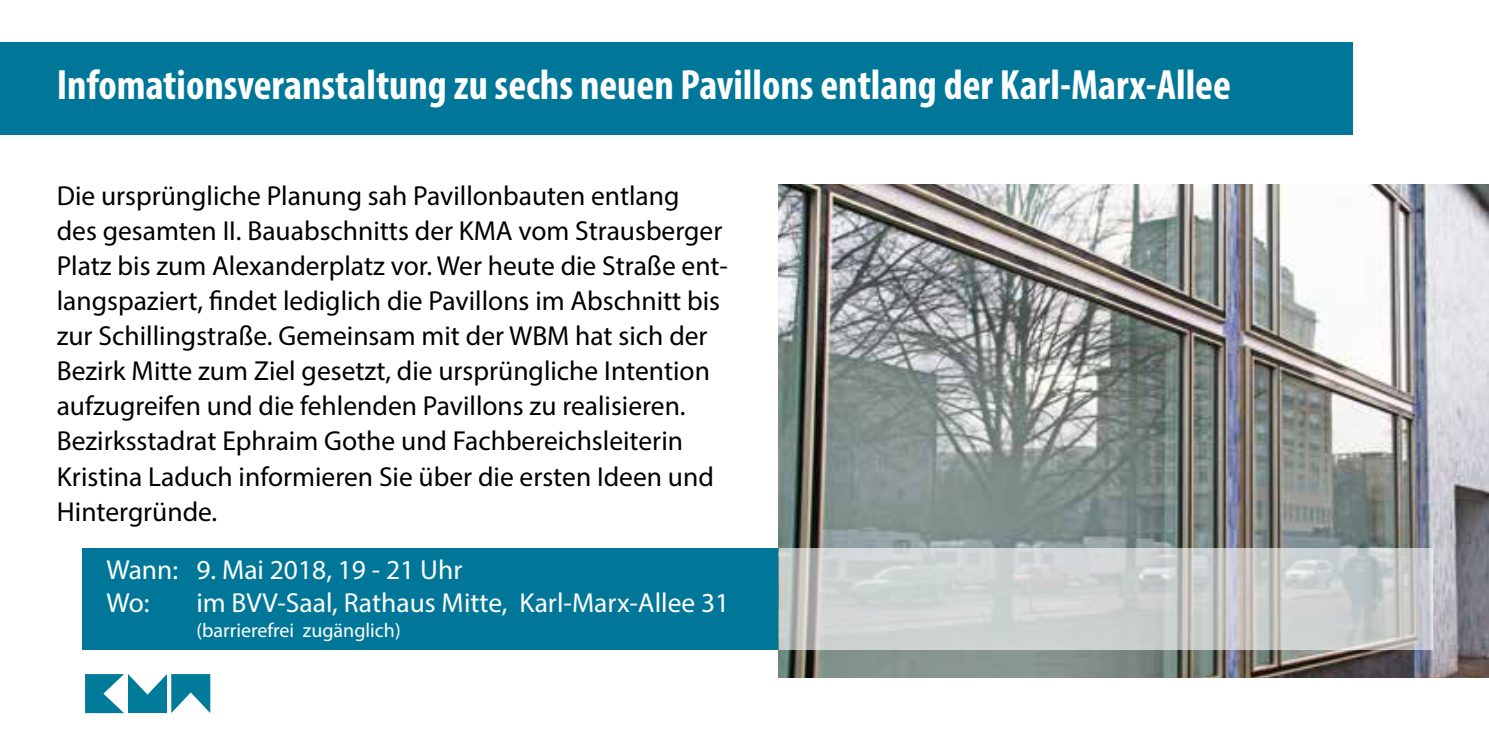
<style>
.page{position:relative;width:1489px;height:745px;background:#fff}
.page>*{position:absolute;margin:0;border:0;box-sizing:border-box;transform-origin:0 0}
.t1{font:700 condensed 42.5px "Myriad Pro";color:#fff}
.t2{font:27.5px/35px "Myriad Pro";color:#000}
.t3{font:27.5px/32.5px "Myriad Pro";color:#fff}
.t4{font:20px "Myriad Pro";color:#fff}
</style>
<div class="page">
<div style="left:83px;top:547px;width:697px;height:101px;background:#007798"></div>
<div style="left:0;top:43px;width:1352px;height:92px;background:#007798"></div>
<img style="left:778px;top:184px;width:710px;height:493px">
<svg style="left:778px;top:547px;width:653px;height:101px;background:#cacdcd"></svg>
<svg style="left:85px;top:674px;width:125px;height:38px"></svg>
<h1 class="t1" style="left:57px;top:58px;width:1175px">Infomationsveranstaltung zu sechs neuen Pavillons entlang der Karl-Marx-Allee</h1>
<p class="t2" style="left:57px;top:178px;width:672px">Die ursprüngliche Planung sah Pavillonbauten entlang<br>des gesamten II. Bauabschnitts der KMA vom Strausberger Platz bis zum Alexanderplatz vor. Wer heute die Straße ent&shy;langspaziert, findet lediglich die Pavillons im Abschnitt bis zur Schillingstraße. Gemeinsam mit der WBM hat sich der Bezirk Mitte zum Ziel gesetzt, die ursprüngliche Intention aufzugreifen und die fehlenden Pavillons zu realisieren.<br>Bezirksstadrat Ephraim Gothe und Fachbereichsleiterin Kristina Laduch informieren Sie über die ersten Ideen und Hintergründe.</p>
<p class="t3" style="left:106px;top:553px;width:357px">Wann: 9. Mai 2018, 19 - 21 Uhr<br>Wo:</p>
<p class="t3" style="left:196px;top:585px;width:534px">im BVV-Saal, Rathaus Mitte, Karl-Marx-Allee 31</p>
<p class="t4" style="left:196px;top:617px;width:206px">(barrierefrei zugänglich)</p>
</div>
